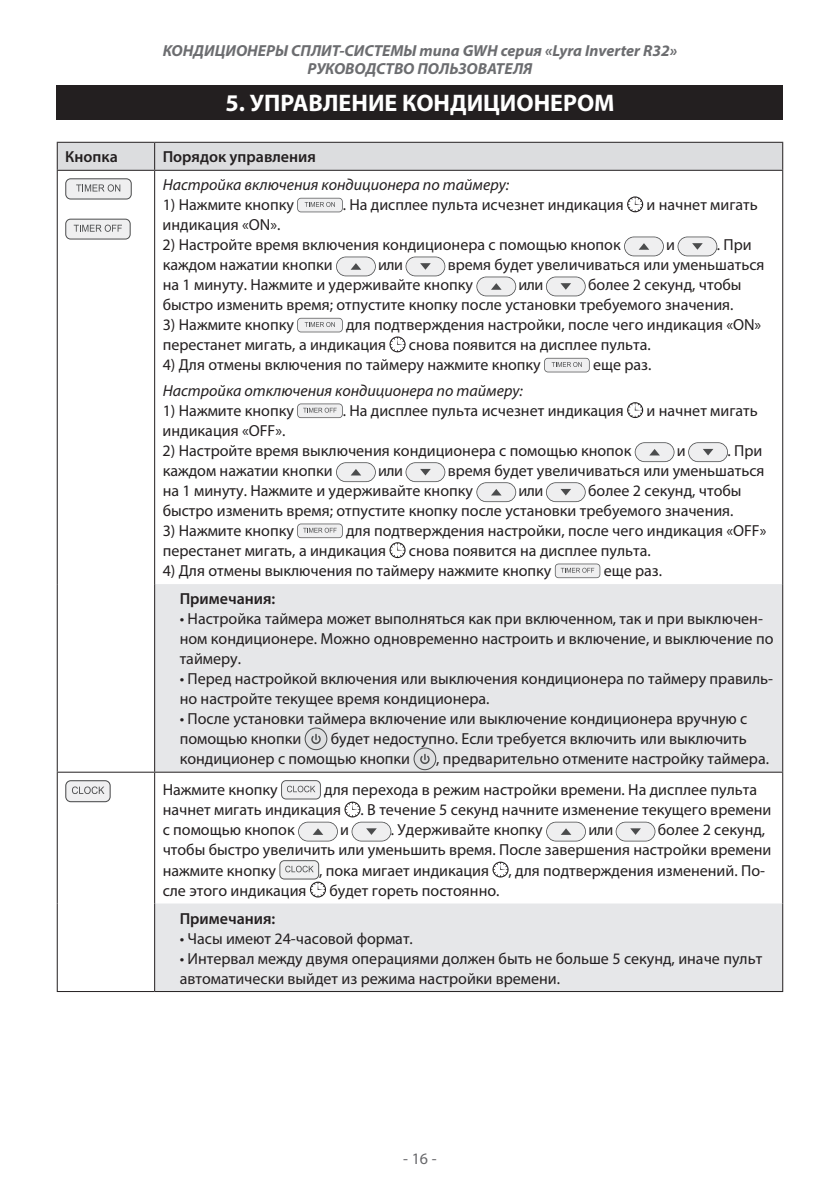
<style>
.page{position:relative;width:840px;height:1191px;background:#fff}
.page>*{position:absolute;margin:0;border:0;box-sizing:border-box;transform-origin:0 0}
.t1{font:700 24px "Myriad Pro";color:#fff}
.t2{font:16px/20px "Myriad Pro";color:#231f20}
.t3{font:italic 16px "Myriad Pro";color:#231f20}
.t4{font:italic 700 16px/18px "Myriad Pro";color:#6c6d70;text-align:center}
.t5{font:600 16px "Myriad Pro";color:#231f20}
.t6{font:16px "Myriad Pro";color:#67676a}
</style>
<div class="page">
<div style="left:57px;top:85px;width:725px;height:34px;background:#231f20"></div>
<svg style="left:155px;top:584px;width:626px;height:407px;fill:#e6e7e9"></svg>
<svg style="left:57px;top:142px;width:725px;height:28px;background:#d4d5d7"></svg>
<hr style="left:57px;top:170px;width:97px;height:1px;background:#231f20">
<hr style="left:154px;top:170px;width:628px;height:1px;background:#231f20">
<hr style="left:57px;top:171px;width:1px;height:413px;background:#231f20">
<hr style="left:154px;top:171px;width:1px;height:413px;background:#231f20">
<hr style="left:781px;top:171px;width:1px;height:413px;background:#231f20">
<hr style="left:57px;top:584px;width:1px;height:187px;background:#231f20">
<hr style="left:154px;top:584px;width:1px;height:187px;background:#231f20">
<hr style="left:781px;top:584px;width:1px;height:187px;background:#231f20">
<hr style="left:57px;top:771px;width:97px;height:1px;background:#231f20">
<hr style="left:57px;top:772px;width:1px;height:131px;background:#231f20">
<hr style="left:154px;top:771px;width:628px;height:1px;background:#231f20">
<hr style="left:154px;top:772px;width:1px;height:131px;background:#231f20">
<hr style="left:781px;top:772px;width:1px;height:131px;background:#231f20">
<hr style="left:57px;top:903px;width:1px;height:88px;background:#231f20">
<hr style="left:154px;top:903px;width:1px;height:88px;background:#231f20">
<hr style="left:781px;top:903px;width:1px;height:88px;background:#231f20">
<hr style="left:57px;top:991px;width:97px;height:1px;background:#231f20">
<hr style="left:154px;top:991px;width:628px;height:1px;background:#231f20">
<svg style="left:65px;top:178px;width:67px;height:21px"></svg>
<svg style="left:65px;top:219px;width:66px;height:20px"></svg>
<svg style="left:297px;top:198px;width:45px;height:14px"></svg>
<svg style="left:627px;top:196px;width:15px;height:16px"></svg>
<svg style="left:624px;top:236px;width:39px;height:20px"></svg>
<svg style="left:677px;top:236px;width:40px;height:20px"></svg>
<svg style="left:336px;top:256px;width:39px;height:20px"></svg>
<svg style="left:405px;top:256px;width:40px;height:20px"></svg>
<svg style="left:476px;top:276px;width:40px;height:20px"></svg>
<svg style="left:546px;top:276px;width:39px;height:20px"></svg>
<svg style="left:297px;top:318px;width:45px;height:14px"></svg>
<svg style="left:389px;top:336px;width:16px;height:16px"></svg>
<svg style="left:544px;top:358px;width:45px;height:14px"></svg>
<svg style="left:297px;top:403px;width:45px;height:15px"></svg>
<svg style="left:627px;top:402px;width:15px;height:16px"></svg>
<svg style="left:634px;top:442px;width:40px;height:20px"></svg>
<svg style="left:688px;top:442px;width:39px;height:20px"></svg>
<svg style="left:336px;top:462px;width:39px;height:20px"></svg>
<svg style="left:405px;top:462px;width:40px;height:20px"></svg>
<svg style="left:476px;top:482px;width:40px;height:20px"></svg>
<svg style="left:546px;top:482px;width:39px;height:20px"></svg>
<svg style="left:297px;top:523px;width:45px;height:15px"></svg>
<svg style="left:389px;top:542px;width:16px;height:16px"></svg>
<svg style="left:554px;top:563px;width:46px;height:15px"></svg>
<svg style="left:305px;top:727px;width:22px;height:23px"></svg>
<div style="left:304px;top:727px;width:23px;height:23px;border:1px solid #4b4c4d;border-radius:50%"></div>
<svg style="left:310px;top:733px;width:11px;height:12px"></svg>
<svg style="left:413px;top:747px;width:23px;height:23px"></svg>
<div style="left:413px;top:747px;width:23px;height:23px;border:1px solid #4b4c4d;border-radius:50%"></div>
<svg style="left:419px;top:753px;width:11px;height:12px"></svg>
<svg style="left:65px;top:780px;width:46px;height:22px"></svg>
<svg style="left:281px;top:780px;width:39px;height:19px"></svg>
<svg style="left:298px;top:821px;width:39px;height:20px"></svg>
<svg style="left:344px;top:801px;width:47px;height:40px"></svg>
<svg style="left:546px;top:821px;width:39px;height:20px"></svg>
<svg style="left:615px;top:821px;width:40px;height:20px"></svg>
<svg style="left:492px;top:861px;width:16px;height:16px"></svg>
<svg style="left:279px;top:860px;width:47px;height:37px"></svg>
<p class="t4" style="left:163px;top:41px;width:515px">КОНДИЦИОНЕРЫ СПЛИТ-СИСТЕМЫ типа GWH серия «Lyra Inverter R32»<br>РУКОВОДСТВО ПОЛЬЗОВАТЕЛЯ</p>
<h1 class="t1" style="left:225px;top:87px;width:390px">5. УПРАВЛЕНИЕ КОНДИЦИОНЕРОМ</h1>
<p class="t5" style="left:65px;top:147px;width:54px">Кнопка</p>
<p class="t5" style="left:162px;top:147px;width:155px">Порядок управления</p>
<p class="t3" style="left:162px;top:175px;width:348px">Настройка включения кондиционера по таймеру:</p>
<p class="t2" style="left:162px;top:195px;width:133px">1) Нажмите кнопку</p>
<p class="t2" style="left:342px;top:195px;width:282px">. На дисплее пульта исчезнет индикация</p>
<p class="t2" style="left:646px;top:195px;width:113px">и начнет мигать</p>
<p class="t2" style="left:162px;top:215px;width:119px">индикация «ON».</p>
<p class="t2" style="left:162px;top:235px;width:459px">2) Настройте время включения кондиционера с помощью кнопок</p>
<p class="t2" style="left:666px;top:235px;width:10px">и</p>
<p class="t2" style="left:716px;top:235px;width:36px">. При</p>
<p class="t2" style="left:162px;top:255px;width:171px">каждом нажатии кнопки</p>
<p class="t2" style="left:378px;top:255px;width:26px">или</p>
<p class="t2" style="left:162px;top:255px;width:603px;text-indent:285px">время будет увеличиваться или уменьшаться на 1 минуту. Нажмите и удерживайте кнопку</p>
<p class="t2" style="left:162px;top:275px;width:580px;text-indent:425px">более 2 секунд, чтобы быстро изменить время; отпустите кнопку после установки требуемого значения.</p>
<p class="t2" style="left:162px;top:315px;width:133px">3) Нажмите кнопку</p>
<p class="t2" style="left:518px;top:275px;width:26px">или</p>
<p class="t2" style="left:162px;top:315px;width:599px;text-indent:183px">для подтверждения настройки, после чего индикация «ON» перестанет мигать, а индикация</p>
<p class="t2" style="left:409px;top:335px;width:243px">снова появится на дисплее пульта.</p>
<p class="t2" style="left:162px;top:355px;width:379px">4) Для отмены включения по таймеру нажмите кнопку</p>
<p class="t2" style="left:592px;top:355px;width:60px">еще раз.</p>
<p class="t3" style="left:162px;top:381px;width:361px">Настройка отключения кондиционера по таймеру:</p>
<p class="t2" style="left:162px;top:400px;width:133px">1) Нажмите кнопку</p>
<p class="t2" style="left:342px;top:400px;width:282px">. На дисплее пульта исчезнет индикация</p>
<p class="t2" style="left:646px;top:400px;width:113px">и начнет мигать</p>
<p class="t2" style="left:162px;top:420px;width:124px">индикация «OFF».</p>
<p class="t2" style="left:162px;top:440px;width:470px">2) Настройте время выключения кондиционера с помощью кнопок</p>
<p class="t2" style="left:676px;top:440px;width:10px">и</p>
<p class="t2" style="left:727px;top:440px;width:36px">. При</p>
<p class="t2" style="left:162px;top:460px;width:171px">каждом нажатии кнопки</p>
<p class="t2" style="left:378px;top:460px;width:26px">или</p>
<p class="t2" style="left:162px;top:460px;width:603px;text-indent:285px">время будет увеличиваться или уменьшаться на 1 минуту. Нажмите и удерживайте кнопку</p>
<p class="t2" style="left:162px;top:480px;width:580px;text-indent:425px">более 2 секунд, чтобы быстро изменить время; отпустите кнопку после установки требуемого значения.</p>
<p class="t2" style="left:162px;top:520px;width:133px">3) Нажмите кнопку</p>
<p class="t2" style="left:518px;top:480px;width:26px">или</p>
<p class="t2" style="left:162px;top:520px;width:605px;text-indent:183px">для подтверждения настройки, после чего индикация «OFF» перестанет мигать, а индикация</p>
<p class="t2" style="left:409px;top:540px;width:243px">снова появится на дисплее пульта.</p>
<p class="t2" style="left:162px;top:560px;width:390px">4) Для отмены выключения по таймеру нажмите кнопку</p>
<p class="t2" style="left:603px;top:560px;width:60px">еще раз.</p>
<p class="t5" style="left:179px;top:588px;width:97px">Примечания:</p>
<p class="t2" style="left:179px;top:608px;width:595px">• Настройка таймера может выполняться как при включенном, так и при выключен&shy;ном кондиционере. Можно одновременно настроить и включение, и выключение по таймеру.</p>
<p class="t2" style="left:179px;top:668px;width:594px">• Перед настройкой включения или выключения кондиционера по таймеру правиль&shy;но настройте текущее время кондиционера.</p>
<p class="t2" style="left:179px;top:708px;width:569px">• После установки таймера включение или выключение кондиционера вручную с помощью кнопки</p>
<p class="t2" style="left:179px;top:728px;width:568px;text-indent:151px">будет недоступно. Если требуется включить или выключить кондиционер с помощью кнопки</p>
<p class="t2" style="left:436px;top:748px;width:334px">, предварительно отмените настройку таймера.</p>
<p class="t2" style="left:162px;top:780px;width:610px;text-indent:161px">для перехода в режим настройки времени. На дисплее пульта начнет мигать индикация . В течение 5 секунд начните изменение текущего времени с помощью кнопок</p>
<p class="t2" style="left:162px;top:780px;width:116px">Нажмите кнопку</p>
<p class="t2" style="left:162px;top:820px;width:610px;text-indent:495px">более 2 секунд, чтобы быстро увеличить или уменьшить время. После завершения настройки времени нажмите кнопку</p>
<p class="t2" style="left:340px;top:820px;width:10px">и</p>
<p class="t2" style="left:390px;top:820px;width:153px">. Удерживайте кнопку</p>
<p class="t2" style="left:588px;top:820px;width:26px">или</p>
<p class="t2" style="left:319px;top:860px;width:447px">, пока мигает индикация , для подтверждения изменений. По-</p>
<p class="t2" style="left:162px;top:880px;width:145px">сле этого индикация</p>
<p class="t2" style="left:329px;top:880px;width:171px">будет гореть постоянно.</p>
<p class="t5" style="left:180px;top:908px;width:97px">Примечания:</p>
<p class="t2" style="left:180px;top:928px;width:234px">• Часы имеют 24-часовой формат.</p>
<p class="t2" style="left:180px;top:948px;width:583px">• Интервал между двумя операциями должен быть не больше 5 секунд, иначе пульт автоматически выйдет из режима настройки времени.</p>
<p class="t6" style="left:403px;top:1148px;width:35px">- 16 -</p>
</div>
